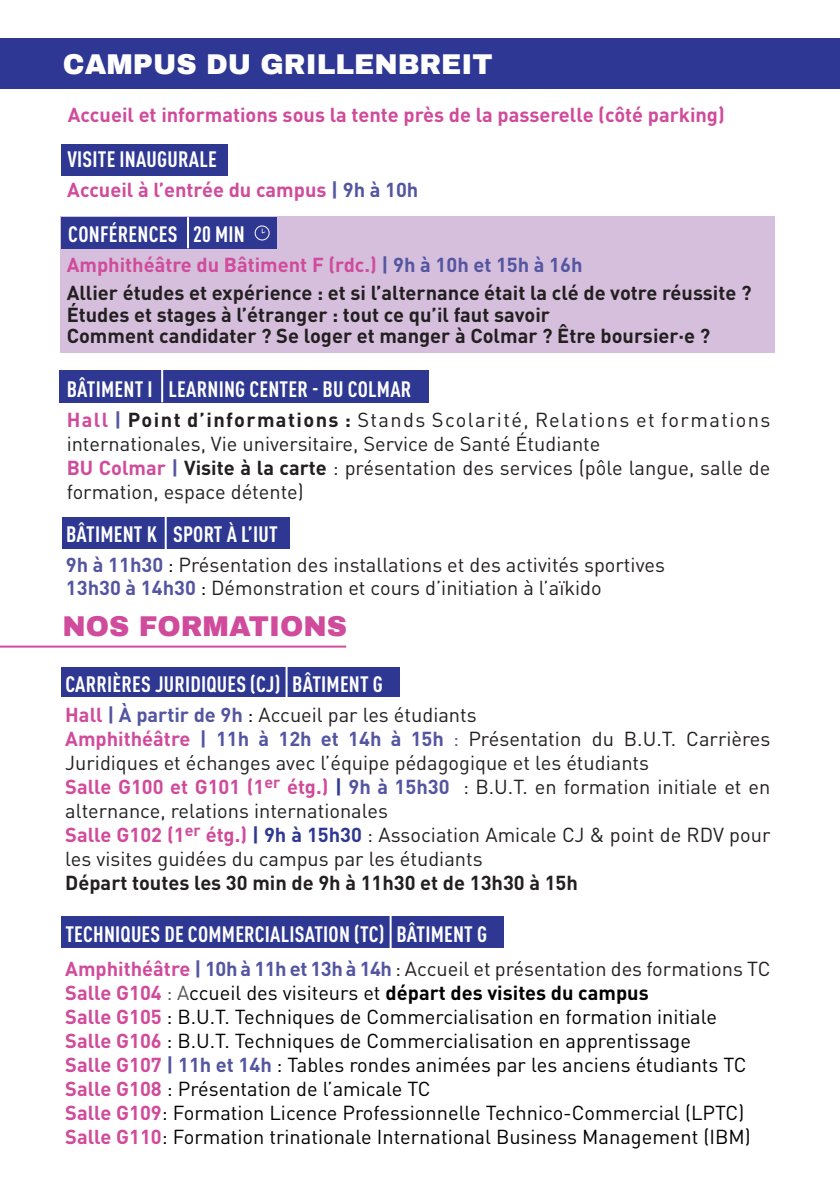
<style>
.page{position:relative;width:840px;height:1191px;background:#fff}
.page>*{position:absolute;margin:0;border:0;box-sizing:border-box;transform-origin:0 0}
.t1{font:900 28px "Archivo";color:#fff}
.t2{font:900 28px "Archivo";color:#d04b9b}
.t3{font:700 condensed 22px "DIN Pro";letter-spacing:.01em;color:#fff}
.t4{font:20px/24px "DIN Pro";color:#231f20}
.t5{font:20px "DIN Pro";color:#000}
.t6{font:700 20px "DIN Pro";color:#231f20}
.t7{font:700 20px "DIN Pro";color:#d04b9b}
.t8{font:700 20px "DIN Pro";color:#000}
.s1{color:#5455a1}
.s2{font-weight:700;color:#d04b9b}
.s3{font-weight:700;color:#5455a1}
.s4{font-weight:700}
.s5{color:#000}
.s6{font-weight:700;color:#2e3892}
.s7{color:#d04b9b}
.s8{font-weight:400;color:#57585a}
.s9{font-weight:400}
</style>
<div class="page">
<div style="left:60px;top:217px;width:714px;height:136px;background:#d5bfdc"></div>
<div style="left:0;top:38px;width:839px;height:51px;background:#2f3795"></div>
<div style="left:61px;top:217px;width:215px;height:31px;background:#2e3892"></div>
<hr style="left:187px;top:217px;width:2px;height:31px;background:#fff">
<svg style="left:254px;top:225px;width:15px;height:15px"></svg>
<div style="left:61px;top:144px;width:167px;height:31px;background:#2e3892"></div>
<div style="left:60px;top:370px;width:368px;height:33px;background:#2e3892"></div>
<hr style="left:161px;top:370px;width:2px;height:32px;background:#fff">
<div style="left:62px;top:517px;width:227px;height:32px;background:#2e3892"></div>
<hr style="left:165px;top:517px;width:2px;height:32px;background:#fff">
<div style="left:61px;top:667px;width:338px;height:29px;background:#2e3892"></div>
<div style="left:61px;top:916px;width:442px;height:32px;background:#2e3892"></div>
<hr style="left:285px;top:667px;width:2px;height:32px;background:#fff">
<hr style="left:389px;top:916px;width:2px;height:32px;background:#fff">
<hr style="left:0;top:645px;width:346px;height:2px;background:#d04b9b">
<p class="t1" style="left:63px;top:47px;width:431px">CAMPUS DU GRILLENBREIT</p>
<p class="t7" style="left:68px;top:98px;width:658px">Accueil et informations sous la tente près de la passerelle (côté parking)</p>
<p class="t3" style="left:67px;top:143px;width:151px">VISITE INAUGURALE</p>
<p class="t7" style="left:67px;top:173px;width:352px">Accueil à l’entrée du campus <span class="s1">| 9h à 10h</span></p>
<p class="t3" style="left:68px;top:217px;width:178px">CONFÉRENCES 20 MIN</p>
<p class="t7" style="left:67px;top:248px;width:517px">Amphithéâtre du Bâtiment F (rdc.) <span class="s1">| 9h à 10h et 15h à 16h</span></p>
<p class="t6" style="left:67px;top:276px;width:686px">Allier études et expérience : et si l’alternance était la clé de votre réussite ?</p>
<p class="t6" style="left:67px;top:298px;width:484px">Études et stages à l’étranger : tout ce qu’il faut savoir</p>
<p class="t6" style="left:67px;top:319px;width:644px">Comment candidater ? Se loger et manger à Colmar ? Être boursier·e ?</p>
<p class="t3" style="left:67px;top:372px;width:346px">BÂTIMENT I LEARNING CENTER - BU COLMAR</p>
<p class="t4" style="left:67px;top:405px;width:704px"><span class="s2">Hall</span> <span class="s3">|</span> <span class="s4">Point d’informations :</span> Stands Scolarité, Relations et formations internationales, Vie universitaire, Service de Santé Étudiante</p>
<p class="t4" style="left:67px;top:453px;width:704px"><span class="s2">BU Colmar</span> <span class="s3">|</span> <span class="s4">Visite à la carte</span> : présentation des services (pôle langue, salle de formation, espace détente)</p>
<p class="t3" style="left:66px;top:518px;width:213px">BÂTIMENT K SPORT À L’IUT</p>
<p class="t4" style="left:66px;top:551px;width:600px"><span class="s3">9h à 11h30</span> <span class="s5">:</span> Présentation des installations et des activités sportives</p>
<p class="t4" style="left:66px;top:573px;width:537px"><span class="s3">13h30 à 14h30</span> <span class="s5">:</span> Démonstration et cours d’initiation à l’aïkido</p>
<p class="t2" style="left:62px;top:609px;width:286px">NOS FORMATIONS</p>
<p class="t3" style="left:65px;top:667px;width:319px">CARRIÈRES JURIDIQUES (CJ) BÂTIMENT G</p>
<p class="t4" style="left:65px;top:700px;width:412px"><span class="s2">Hall</span> <span class="s3">| À partir de 9h</span> <span class="s5">:</span> Accueil par les étudiants</p>
<p class="t4" style="left:65px;top:724px;width:706px"><span class="s2">Amphithéâtre</span> <span class="s3">| 11h à 12h et 14h à 15h</span> <span class="s1">:</span> Présentation du B.U.T. Carrières<br>Juridiques et échanges avec l’équipe pédagogique et les étudiants</p>
<p class="t4" style="left:65px;top:772px;width:706px"><span class="s2">Salle G100 et G101 (1</span><sup>er</sup> <span class="s2">étg.)</span> <span class="s6">|</span> <span class="s3">9h à 15h30</span> : B.U.T. en formation initiale et en alternance, relations internationales</p>
<p class="t4" style="left:65px;top:820px;width:706px"><span class="s2">Salle G102 (1</span><sup>er</sup> <span class="s2">étg.)</span> <span class="s6">| 9h à 15h30</span> : Association Amicale CJ &amp; point de RDV pour les visites guidées du campus par les étudiants</p>
<p class="t6" style="left:65px;top:865px;width:514px">Départ toutes les 30 min de 9h à 11h30 et de 13h30 à 15h</p>
<p class="t3" style="left:65px;top:918px;width:423px">TECHNIQUES DE COMMERCIALISATION (TC) BÂTIMENT G</p>
<p class="t4" style="left:65px;top:955px;width:706px"><span class="s2">Amphithéâtre</span> <span class="s3">| 10h à 11h et 13h à 14h</span> : Accueil et présentation des formations TC</p>
<p class="t8" style="left:65px;top:976px;width:584px"><span class="s7">Salle G104</span> <span class="s8">: A</span><span class="s9">ccueil des visiteurs et</span> départ des visites du campus</p>
<p class="t5" style="left:65px;top:1001px;width:653px"><span class="s2">Salle G105</span> : B.U.T. Techniques de Commercialisation en formation initiale</p>
<p class="t5" style="left:65px;top:1025px;width:627px"><span class="s2">Salle G106</span> : B.U.T. Techniques de Commercialisation en apprentissage</p>
<p class="t5" style="left:65px;top:1049px;width:682px"><span class="s2">Salle G107</span> <span class="s3">| 11h et 14h</span> : Tables rondes animées par les anciens étudiants TC</p>
<p class="t5" style="left:65px;top:1073px;width:367px"><span class="s2">Salle G108</span> : Présentation de l’amicale TC</p>
<p class="t5" style="left:65px;top:1097px;width:680px"><span class="s2">Salle G109</span>: Formation Licence Professionnelle Technico-Commercial (LPTC)</p>
<p class="t5" style="left:65px;top:1121px;width:686px"><span class="s2">Salle G110</span>: Formation trinationale International Business Management (IBM)</p>
</div>
